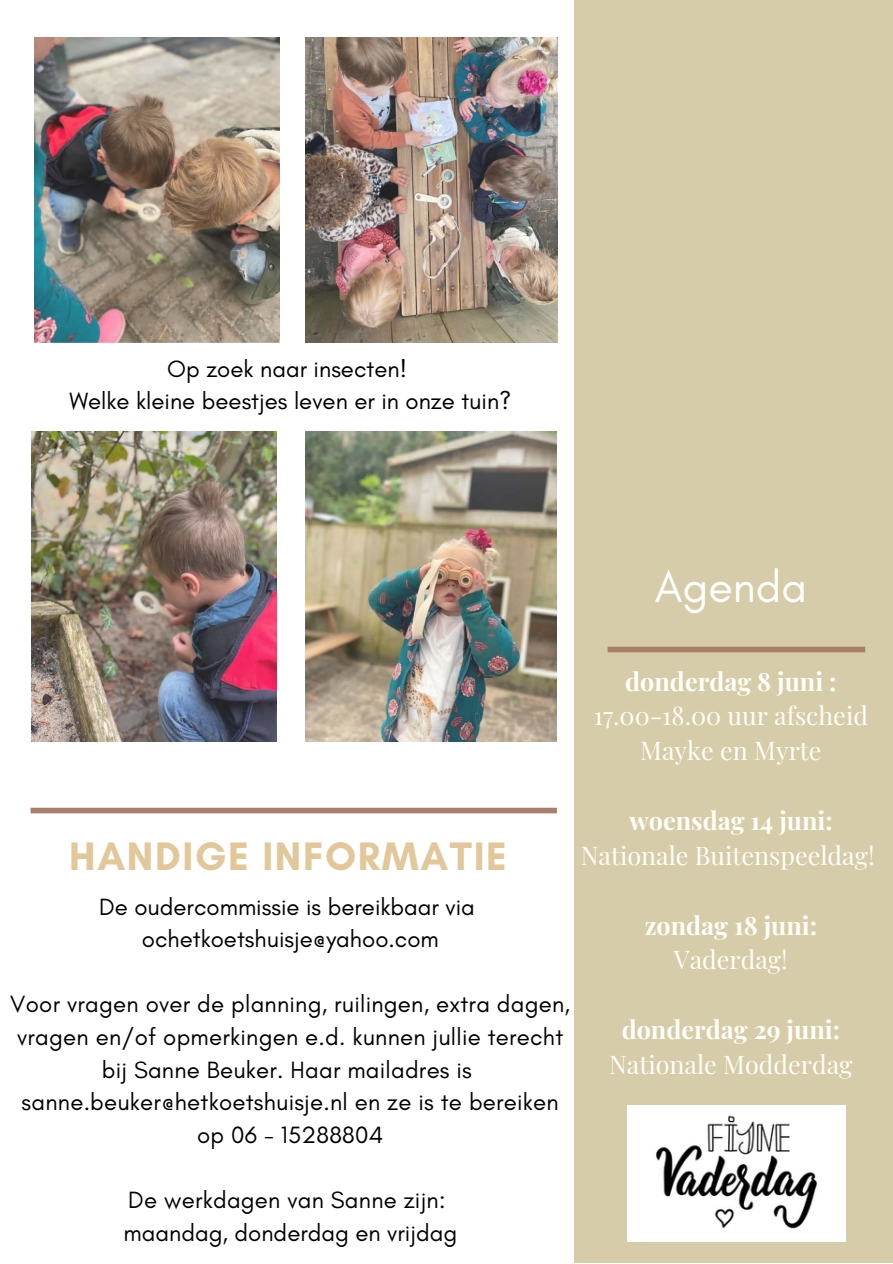
<style>
.page{position:relative;width:893px;height:1264px;background:#fff}
.page>*{position:absolute;margin:0;border:0;box-sizing:border-box;transform-origin:0 0}
.t1{font:45px "Glacial Indifference";color:#fff}
.t2{font:700 40.5px "Glacial Indifference";letter-spacing:.04em;color:#e2c79a}
.t3{font:25.2px/34.8px "Playfair Display";color:#fffff9;text-align:center}
.t4{font:700 25.2px "Playfair Display";color:#fffff9}
.t5{font:24px/32.5px "Glacial Indifference";letter-spacing:.01em;color:#000;text-align:center}
</style>
<div class="page">
<div style="left:574px;top:0;width:318px;height:1262px;background:#d7cca9"></div>
<div style="left:607px;top:646px;width:258px;height:6px;background:#a97f69"></div>
<div style="left:31px;top:807px;width:526px;height:6px;background:#a97f69"></div>
<img style="left:627px;top:1105px;width:218px;height:136px">
<img style="left:34px;top:37px;width:245px;height:305px">
<img style="left:305px;top:431px;width:251px;height:310px">
<img style="left:31px;top:431px;width:245px;height:310px">
<img style="left:305px;top:37px;width:252px;height:305px">
<p class="t5" style="left:167px;top:352px;width:241px">Op zoek naar insecten!</p>
<p class="t5" style="left:69px;top:385px;width:443px">Welke kleine beestjes leven er in onze tuin?</p>
<p class="t1" style="left:654px;top:559px;width:154px">Agenda</p>
<p class="t4" style="left:625px;top:663px;width:213px">donderdag 8 juni :</p>
<p class="t3" style="left:593px;top:697px;width:276px">17.00-18.00 uur afscheid<br>Mayke en Myrte</p>
<p class="t2" style="left:69px;top:832px;width:439px">HANDIGE INFORMATIE</p>
<p class="t5" style="left:99px;top:889px;width:377px">De oudercommissie is bereikbaar via</p>
<p class="t5" style="left:142px;top:922px;width:298px">ochetkoetshuisje@yahoo.com</p>
<p class="t5" style="left:10px;top:987px;width:561px">Voor vragen over de planning, ruilingen, extra dagen, vragen en/of opmerkingen e.d. kunnen jullie terecht bij Sanne Beuker. Haar mailadres is</p>
<p class="t5" style="left:22px;top:1085px;width:538px">sanne.beuker@hetkoetshuisje.nl en ze is te bereiken op 06 - 15288804</p>
<p class="t4" style="left:629px;top:802px;width:205px">woensdag 14 juni:</p>
<p class="t3" style="left:580px;top:837px;width:295px">Nationale Buitenspeeldag!</p>
<p class="t4" style="left:644px;top:907px;width:174px">zondag 18 juni:</p>
<p class="t3" style="left:674px;top:941px;width:115px">Vaderdag!</p>
<p class="t4" style="left:621px;top:1011px;width:220px">donderdag 29 juni:</p>
<p class="t3" style="left:609px;top:1046px;width:245px">Nationale Modderdag</p>
<p class="t5" style="left:128px;top:1183px;width:318px">De werkdagen van Sanne zijn:</p>
<p class="t5" style="left:123px;top:1215px;width:335px">maandag, donderdag en vrijdag</p>
</div>
